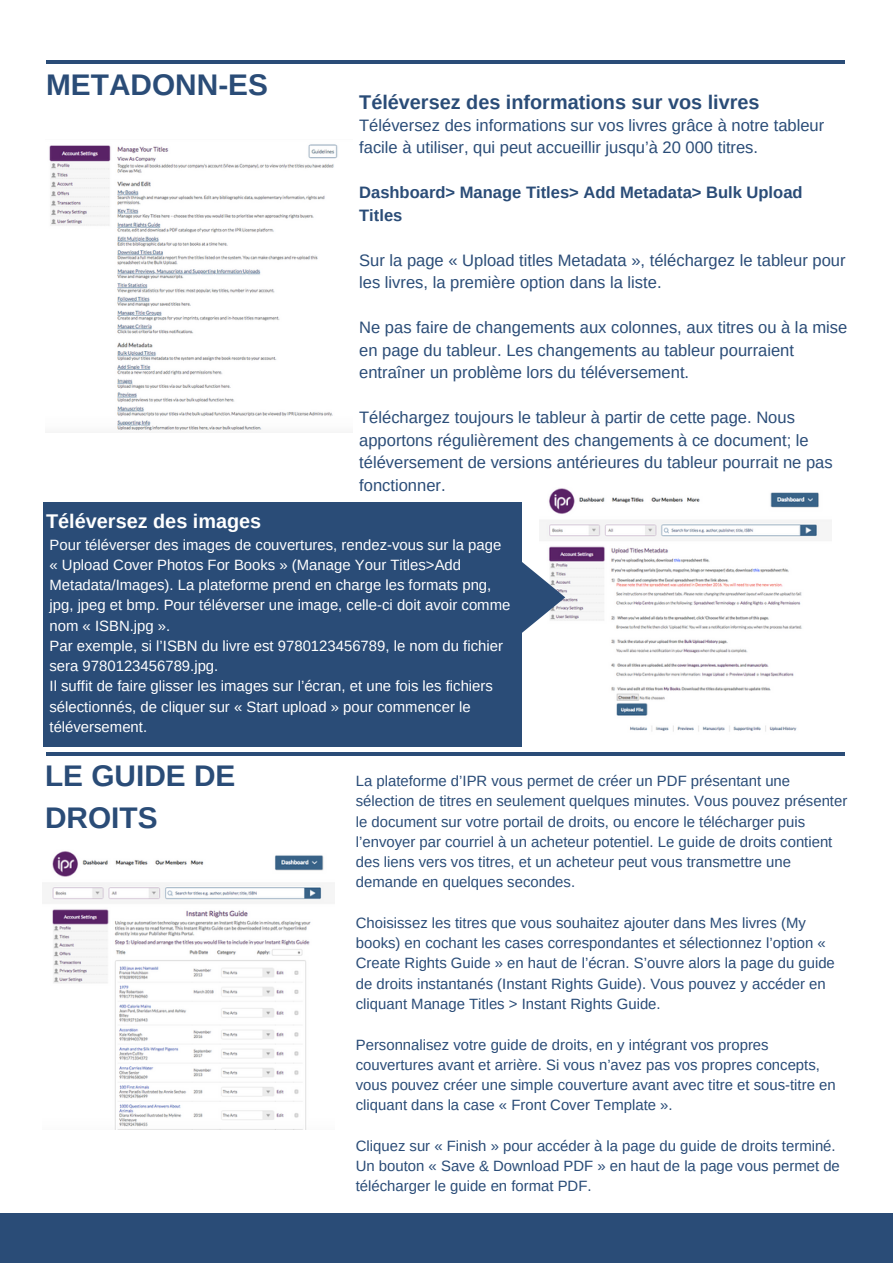
<style>
.page{position:relative;width:893px;height:1263px;background:#fff}
.page>*{position:absolute;margin:0;border:0;box-sizing:border-box;transform-origin:0 0}
.t1{font:700 29.85px/41.7px "Arimo";color:#2a4c77}
.t2{font:700 19.8px "Arimo";color:#2a4c77}
.t3{font:700 19.8px "Arimo";color:#fff}
.t4{font:16.5px/22.5px "Arimo";color:#2a4c77}
.t5{font:700 16.5px/22.5px "Arimo";color:#2a4c77}
.t6{font:14.85px/20.2px "Arimo";color:#2a4c77}
.t7{font:14.85px/20.2px "Arimo";color:#fff}
</style>
<div class="page">
<img style="left:49px;top:144px;width:289px;height:287px">
<img style="left:539px;top:488px;width:292px;height:244px">
<img style="left:43px;top:851px;width:291px;height:278px">
<div style="left:0;top:1213px;width:893px;height:50px;background:#2a4c77"></div>
<div style="left:43px;top:502px;width:478px;height:245px;background:#2a4c77"></div>
<hr style="left:47px;top:61px;width:798px;height:3px;background:#2a4c77">
<svg style="left:521px;top:554px;width:44px;height:87px"></svg>
<hr style="left:47px;top:752px;width:798px;height:4px;background:#2a4c77">
<h1 class="t1" style="left:46px;top:63px;width:223px">METADONN-ES</h1>
<h2 class="t2" style="left:359px;top:91px;width:402px">Téléversez des informations sur vos livres</h2>
<p class="t4" style="left:359px;top:114px;width:467px">Téléversez des informations sur vos livres grâce à notre tableur facile à utiliser, qui peut accueillir jusqu’à 20 000 titres.</p>
<p class="t5" style="left:359px;top:181px;width:445px">Dashboard&gt; Manage Titles&gt; Add Metadata&gt; Bulk Upload<br>Titles</p>
<p class="t4" style="left:359px;top:249px;width:488px">Sur la page « Upload titles Metadata », téléchargez le tableur pour les livres, la première option dans la liste.</p>
<p class="t4" style="left:359px;top:316px;width:490px">Ne pas faire de changements aux colonnes, aux titres ou à la mise en page du tableur. Les changements au tableur pourraient entraîner un problème lors du téléversement.</p>
<p class="t4" style="left:359px;top:406px;width:475px">Téléchargez toujours le tableur à partir de cette page. Nous apportons régulièrement des changements à ce document; le téléversement de versions antérieures du tableur pourrait ne pas fonctionner.</p>
<h2 class="t3" style="left:46px;top:510px;width:217px">Téléversez des images</h2>
<p class="t7" style="left:50px;top:534px;width:462px">Pour téléverser des images de couvertures, rendez-vous sur la page « Upload Cover Photos For Books » (Manage Your Titles&gt;Add Metadata/Images). La plateforme prend en charge les formats png, jpg, jpeg et bmp. Pour téléverser une image, celle-ci doit avoir comme nom « ISBN.jpg ».<br>Par exemple, si l’ISBN du livre est 9780123456789, le nom du fichier sera 9780123456789.jpg.<br>Il suffit de faire glisser les images sur l’écran, et une fois les fichiers sélectionnés, de cliquer sur « Start upload » pour commencer le téléversement.</p>
<h1 class="t1" style="left:45px;top:755px;width:192px">LE GUIDE DE<br>DROITS</h1>
<p class="t6" style="left:356px;top:771px;width:493px">La plateforme d’IPR vous permet de créer un PDF présentant une sélection de titres en seulement quelques minutes. Vous pouvez présenter le document sur votre portail de droits, ou encore le télécharger puis l’envoyer par courriel à un acheteur potentiel. Le guide de droits contient des liens vers vos titres, et un acheteur peut vous transmettre une demande en quelques secondes.</p>
<p class="t6" style="left:356px;top:913px;width:481px">Choisissez les titres que vous souhaitez ajouter dans Mes livres (My books) en cochant les cases correspondantes et sélectionnez l’option « Create Rights Guide » en haut de l’écran. S’ouvre alors la page du guide de droits instantanés (Instant Rights Guide). Vous pouvez y accéder en cliquant Manage Titles &gt; Instant Rights Guide.</p>
<p class="t6" style="left:356px;top:1034px;width:481px">Personnalisez votre guide de droits, en y intégrant vos propres couvertures avant et arrière. Si vous n’avez pas vos propres concepts, vous pouvez créer une simple couverture avant avec titre et sous-titre en cliquant dans la case « Front Cover Template ».</p>
<p class="t6" style="left:356px;top:1135px;width:486px">Cliquez sur « Finish » pour accéder à la page du guide de droits terminé.<br>Un bouton « Save &amp; Download PDF » en haut de la page vous permet de télécharger le guide en format PDF.</p>
</div>
